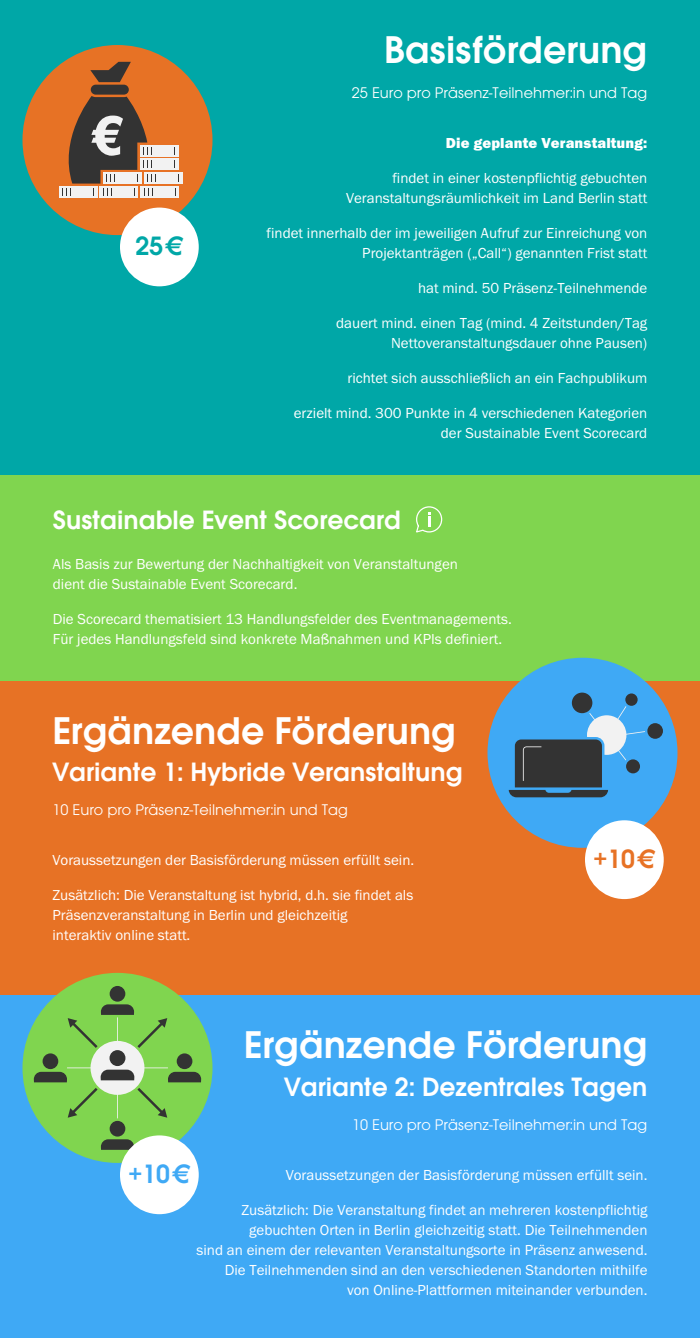
<style>
.page{position:relative;width:700px;height:1338px;background:#fff}
.page>*{position:absolute;margin:0;border:0;box-sizing:border-box;transform-origin:0 0}
.t1{font:600 40px "Avalon";color:#fff}
.t2{font:600 27.5px "Avalon";color:#fff}
.t3{font:600 27.5px "Avalon";color:#e77225}
.t4{font:600 27.5px "Avalon";color:#3fa9f5}
.t5{font:600 27.5px "Avalon";color:#00a7a7}
.t6{font:16px "Avalon";color:#fff}
.t7{font:15px/20px "Franklin Gothic URW Boo";color:#fff;text-align:right}
.t8{font:15px "Franklin Gothic URW Hea";letter-spacing:.01em;color:#fff}
</style>
<div class="page">
<div style="left:0;top:0;width:700px;height:475px;background:#00a7a7"></div>
<div style="left:0;top:680px;width:700px;height:315px;background:#e77225"></div>
<div style="left:0;top:475px;width:700px;height:205px;background:#80d54f"></div>
<div style="left:0;top:995px;width:700px;height:343px;background:#3fa9f5"></div>
<div style="left:22px;top:45px;width:190px;height:190px;background:#e77225;border-radius:50%"></div>
<div style="left:91px;top:85px;width:38px;height:10px;background:#333;border-radius:5px"></div>
<svg style="left:90px;top:62px;width:41px;height:20px"></svg>
<div style="left:59px;top:186px;width:38px;height:11px;background:#f2f2f2"></div>
<div style="left:100px;top:186px;width:38px;height:11px;background:#f2f2f2"></div>
<div style="left:141px;top:186px;width:38px;height:11px;background:#f2f2f2"></div>
<div style="left:144px;top:172px;width:38px;height:12px;background:#f2f2f2"></div>
<div style="left:140px;top:159px;width:38px;height:11px;background:#f2f2f2"></div>
<div style="left:140px;top:145px;width:38px;height:11px;background:#f2f2f2"></div>
<svg style="left:62px;top:96px;width:94px;height:99px"></svg>
<div style="left:120px;top:208px;width:79px;height:78px;background:#fff;border-radius:50%"></div>
<div style="left:488px;top:658px;width:190px;height:190px;background:#3fa9f5;border-radius:50%"></div>
<svg style="left:509px;top:692px;width:154px;height:105px"></svg>
<div style="left:585px;top:820px;width:79px;height:79px;background:#fff;border-radius:50%"></div>
<div style="left:22px;top:972px;width:190px;height:190px;background:#80d54f;border-radius:50%"></div>
<div style="left:110px;top:986px;width:15px;height:15px;background:#333;border-radius:50%"></div>
<div style="left:110px;top:1120px;width:15px;height:16px;background:#333;border-radius:50%"></div>
<svg style="left:101px;top:1139px;width:33px;height:10px"></svg>
<svg style="left:34px;top:1004px;width:167px;height:114px"></svg>
<div style="left:120px;top:1135px;width:79px;height:79px;background:#fff;border-radius:50%"></div>
<svg style="left:416px;top:506px;width:27px;height:27px"></svg>
<h2 class="t5" style="left:136px;top:230px;width:50px">25€</h2>
<h1 class="t1" style="left:384px;top:26px;width:265px">Basisförderung</h1>
<p class="t6" style="left:352px;top:83px;width:297px">25 Euro pro Präsenz-Teilnehmer:in und Tag</p>
<p class="t8" style="left:446px;top:133px;width:203px">Die geplante Veranstaltung:</p>
<p class="t7" style="left:346px;top:167px;width:303px">findet in einer kostenpflichtig gebuchten<br>Veranstaltungsräumlichkeit im Land Berlin statt</p>
<p class="t7" style="left:267px;top:222px;width:382px">findet innerhalb der im jeweiligen Aufruf zur Einreichung von<br>Projektanträgen („Call“) genannten Frist statt</p>
<p class="t7" style="left:418px;top:277px;width:231px">hat mind. 50 Präsenz-Teilnehmende</p>
<p class="t7" style="left:336px;top:312px;width:313px">dauert mind. einen Tag (mind. 4 Zeitstunden/Tag<br>Nettoveranstaltungsdauer ohne Pausen)</p>
<p class="t7" style="left:347px;top:367px;width:301px">richtet sich ausschließlich an ein Fachpublikum</p>
<p class="t7" style="left:294px;top:402px;width:355px">erzielt mind. 300 Punkte in 4 verschiedenen Kategorien der Sustainable Event Scorecard</p>
<h2 class="t2" style="left:53px;top:503px;width:350px">Sustainable Event Scorecard</h2>
<p class="t7" style="left:53px;top:553px;width:407px;text-align:left">Als Basis zur Bewertung der Nachhaltigkeit von Veranstaltungen dient die Sustainable Event Scorecard.</p>
<p class="t7" style="left:53px;top:608px;width:461px;text-align:left">Die Scorecard thematisiert 13 Handlungsfelder des Eventmanagements.<br>Für jedes Handlungsfeld sind konkrete Maßnahmen und KPIs definiert.</p>
<h1 class="t1" style="left:53px;top:706px;width:405px">Ergänzende Förderung</h1>
<h2 class="t2" style="left:53px;top:756px;width:412px">Variante 1: Hybride Veranstaltung</h2>
<p class="t6" style="left:53px;top:801px;width:297px">10 Euro pro Präsenz-Teilnehmer:in und Tag</p>
<p class="t7" style="left:53px;top:850px;width:363px">Voraussetzungen der Basisförderung müssen erfüllt sein.</p>
<p class="t7" style="left:53px;top:885px;width:362px;text-align:left">Zusätzlich: Die Veranstaltung ist hybrid, d.h. sie findet als<br>Präsenzveranstaltung in Berlin und gleichzeitig<br>interaktiv online statt.</p>
<h2 class="t3" style="left:594px;top:842px;width:64px">+10€</h2>
<h1 class="t1" style="left:244px;top:1021px;width:405px">Ergänzende Förderung</h1>
<h2 class="t2" style="left:284px;top:1070px;width:365px">Variante 2: Dezentrales Tagen</h2>
<p class="t6" style="left:352px;top:1115px;width:297px">10 Euro pro Präsenz-Teilnehmer:in und Tag</p>
<p class="t7" style="left:286px;top:1164px;width:363px">Voraussetzungen der Basisförderung müssen erfüllt sein.</p>
<p class="t7" style="left:197px;top:1199px;width:452px">Zusätzlich: Die Veranstaltung findet an mehreren kostenpflichtig gebuchten Orten in Berlin gleichzeitig statt. Die Teilnehmenden<br>sind an einem der relevanten Veranstaltungsorte in Präsenz anwesend.<br>Die Teilnehmenden sind an den verschiedenen Standorten mithilfe<br>von Online-Plattformen miteinander verbunden.</p>
<h2 class="t4" style="left:129px;top:1157px;width:64px">+10€</h2>
</div>
